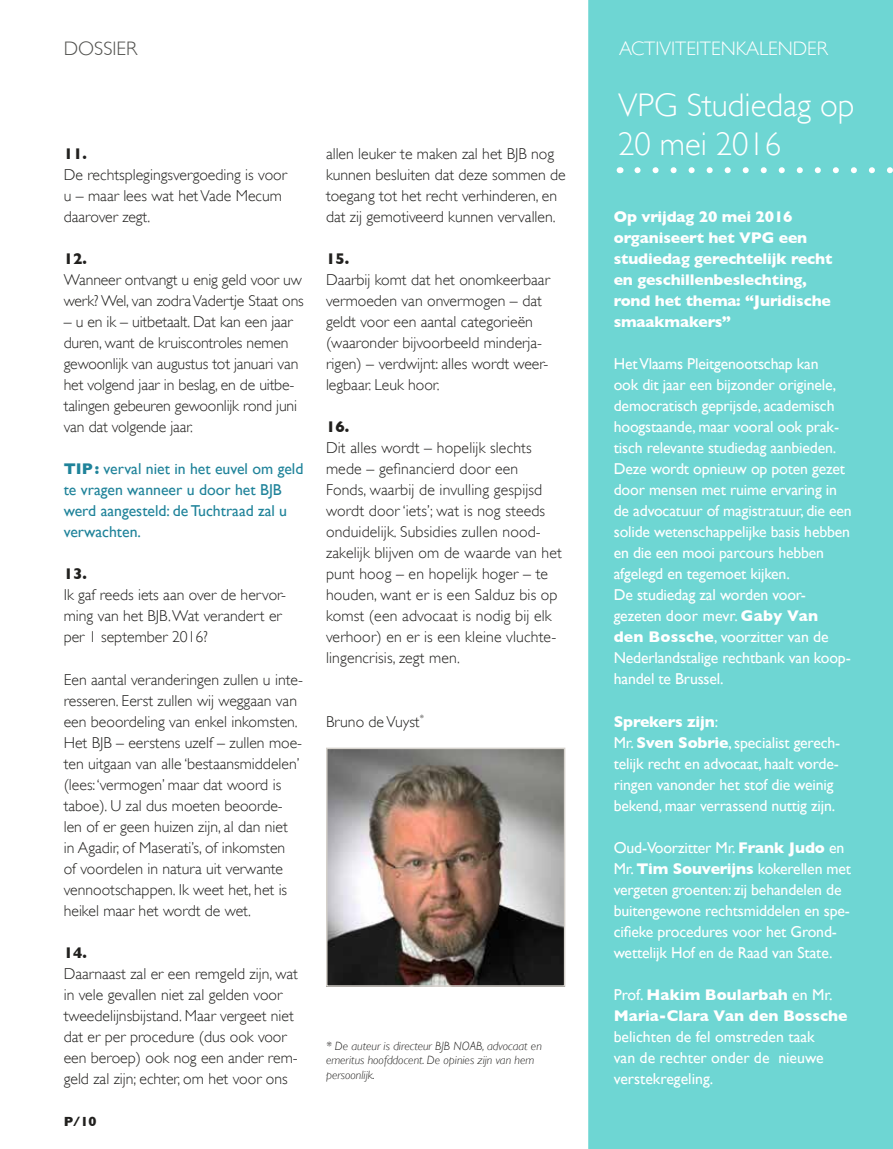
<style>
.page{position:relative;width:893px;height:1149px;background:#fff}
.page>*{position:absolute;margin:0;border:0;box-sizing:border-box;transform-origin:0 0}
.t1{font:300 32.7px/39.3px "Gill Sans";color:#fff}
.t2{font:300 19.5px "Gill Sans";color:#fff}
.t3{font:300 19.5px "Gill Sans";color:#51514e}
.t4{font:300 15.75px/21px "Gill Sans";color:#21201e}
.t5{font:15.75px/21px "Gill Sans";letter-spacing:-.01em;color:#fff}
.t6{font:700 15.75px/21px "Gill Sans";letter-spacing:-.01em;color:#fff}
.t7{font:15.75px/21px "Gill Sans";color:#1f839a}
.t8{font:700 15.75px "Gill Sans";color:#21201e}
.t9{font:700 15.75px "Gill Sans";color:#1f839a}
.t10{font:700 13.5px "Gill Sans";color:#21201e}
.t11{font:italic 300 12px/14.4px "Gill Sans";color:#21201e}
.s1{font-weight:700}
.s2{font-weight:400}
</style>
<div class="page">
<div style="left:588px;top:0;width:305px;height:1148px;background:#6ed6d3"></div>
<img style="left:329px;top:750px;width:233px;height:233px">
<div style="left:326px;top:747px;width:239px;height:239px;border:2px solid #d6d2cc"></div>
<svg style="left:637px;top:167px;width:256px;height:6px"></svg>
<p class="t3" style="left:64px;top:33px;width:75px">Dossier</p>
<p class="t8" style="left:64px;top:144px;width:25px">11.</p>
<p class="t4" style="left:64px;top:164px;width:225px">De rechtsplegingsvergoeding is voor u – maar lees wat het Vade Mecum daarover zegt.</p>
<p class="t8" style="left:64px;top:249px;width:25px">12.</p>
<p class="t4" style="left:64px;top:269px;width:242px">Wanneer ontvangt u enig geld voor uw werk? Wel, van zodra Vadertje Staat ons</p>
<p class="t4" style="left:64px;top:311px;width:236px">– u en ik – uitbetaalt. Dat kan een jaar duren, want de kruiscontroles nemen gewoonlijk van augustus tot januari van het volgend jaar in beslag, en de uitbe&shy;talingen gebeuren gewoonlijk rond juni van dat volgende jaar.</p>
<p class="t9" style="left:64px;top:459px;width:9px">TIP</p>
<p class="t7" style="left:64px;top:458px;width:241px;text-indent:31px"><span class="s1">:</span> verval niet in het euvel om geld te vragen wanneer u door het BJB werd aangesteld: de Tuchtraad zal u verwachten.</p>
<p class="t8" style="left:64px;top:564px;width:25px">13.</p>
<p class="t4" style="left:64px;top:584px;width:224px">Ik gaf reeds iets aan over de hervor&shy;ming van het BJB. Wat verandert er per 1 september 2016?</p>
<p class="t4" style="left:64px;top:668px;width:241px">Een aantal veranderingen zullen u inte&shy;resseren. Eerst zullen wij weggaan van een beoordeling van enkel inkomsten.<br>H et BJB – eerstens uzelf – zullen moe&shy;ten uitgaan van alle ‘bestaansmiddelen’ (lees: ‘vermogen’ maar dat woord is taboe). U zal dus moeten beoorde&shy;len of er geen huizen zijn, al dan niet<br>in Agadir, of Maserati’s, of inkomsten of voordelen in natura uit verwante vennootschappen. I k weet het, het is heikel maar het wordt de wet.</p>
<p class="t8" style="left:64px;top:942px;width:25px">14.</p>
<p class="t4" style="left:64px;top:961px;width:236px">Daarnaast zal er een remgeld zijn, wat in vele gevallen niet zal gelden voor tweedelijnsbijstand. Maar vergeet niet dat er per procedure (dus ook voor een beroep) ook nog een ander rem&shy;geld zal zijn; echter, om het voor ons</p>
<p class="t10" style="left:64px;top:1113px;width:34px">P/10</p>
<p class="t4" style="left:326px;top:143px;width:241px">allen leuker te maken zal het BJB nog kunnen besluiten dat deze sommen de toegang tot het recht verhinderen, en dat zij gemotiveerd kunnen vervallen.</p>
<p class="t8" style="left:326px;top:249px;width:25px">15.</p>
<p class="t4" style="left:326px;top:269px;width:226px">Daarbij komt dat het onomkeerbaar vermoeden van onvermogen – dat geldt voor een aantal categorieën (waaronder bijvoorbeeld minderja&shy;rigen) – verdwijnt: alles wordt weer&shy;legbaar. Leuk hoor.</p>
<p class="t8" style="left:326px;top:417px;width:25px">16.</p>
<p class="t4" style="left:326px;top:437px;width:238px">Dit alles wordt – hopelijk slechts mede – gefinancierd door een Fonds, waarbij de invulling gespijsd wordt door ‘iets’; wat is nog steeds onduidelijk. Subsidies zullen nood&shy;zakelijk blijven om de waarde van het punt hoog – en hopelijk hoger – te houden, want er is een Salduz bis op komst (een advocaat is nodig bij elk verhoor) en er is een kleine vluchte&shy;lingencrisis, zegt men.</p>
<p class="t4" style="left:326px;top:710px;width:99px">Bruno de Vuyst<sup>*</sup></p>
<p class="t11" style="left:326px;top:1038px;width:217px">* De auteur is directeur BJB NOAB, advocaat en emeritus hoofddocent. De opinies zijn van hem persoonlijk.</p>
<p class="t2" style="left:619px;top:33px;width:210px">activiteitenKalend er</p>
<h1 class="t1" style="left:618px;top:84px;width:238px">VPG Studiedag op<br>20 mei 2016</h1>
<p class="t6" style="left:614px;top:206px;width:220px">Op vrijdag 20 mei 2016 organiseert het VPG een studiedag gerechtelijk recht en geschillenbeslechting, rond het thema: “Juridische smaakmakers”</p>
<p class="t5" style="left:614px;top:353px;width:239px">Het Vlaams Pleitgenootschap kan<br>ook dit jaar een bijzonder originele, democratisch geprijsde, academisch hoogstaande, maar vooral ook prak&shy;tisch relevante studiedag aanbieden.<br>Deze wordt opnieuw op poten gezet door mensen met ruime ervaring in de advocatuur of magistratuur, die een solide wetenschappelijke basis hebben en die een mooi parcours hebben afgelegd en tegemoet kijken.<br>De studiedag zal worden voor&shy;gezeten door mevr. <span class="s1">Gaby Van den Bossche</span>, voorzitter van de Nederlandstalige rechtbank van koop&shy;handel te Brussel.</p>
<p class="t5" style="left:614px;top:710px;width:228px"><span class="s1">Sprekers zijn</span>:<br>Mr. <span class="s1">Sven Sobrie</span>, specialist gerech&shy;telijk recht en advocaat, haalt vorde&shy;ringen vanonder het stof die weinig bekend, maar verrassend nuttig zijn.</p>
<p class="t5" style="left:614px;top:836px;width:239px">Oud-Voorzitter Mr. <span class="s1">Frank Judo</span> en Mr. <span class="s1">Tim Souverijns</span> kokerellen met vergeten groenten: zij behandelen de buitengewone rechtsmiddelen en spe&shy;cifieke procedures voor het Grond&shy;wettelijk Hof en de Raad van State.</p>
<p class="t6" style="left:614px;top:983px;width:235px"><span class="s2">Prof.</span> Hakim Boularbah <span class="s2">en Mr.<br></span>Maria-Clara Van den Bossche</p>
<p class="t5" style="left:614px;top:1025px;width:211px">belichten de fel omstreden taak van de rechter onder de nieuwe verstekregeling.</p>
</div>
